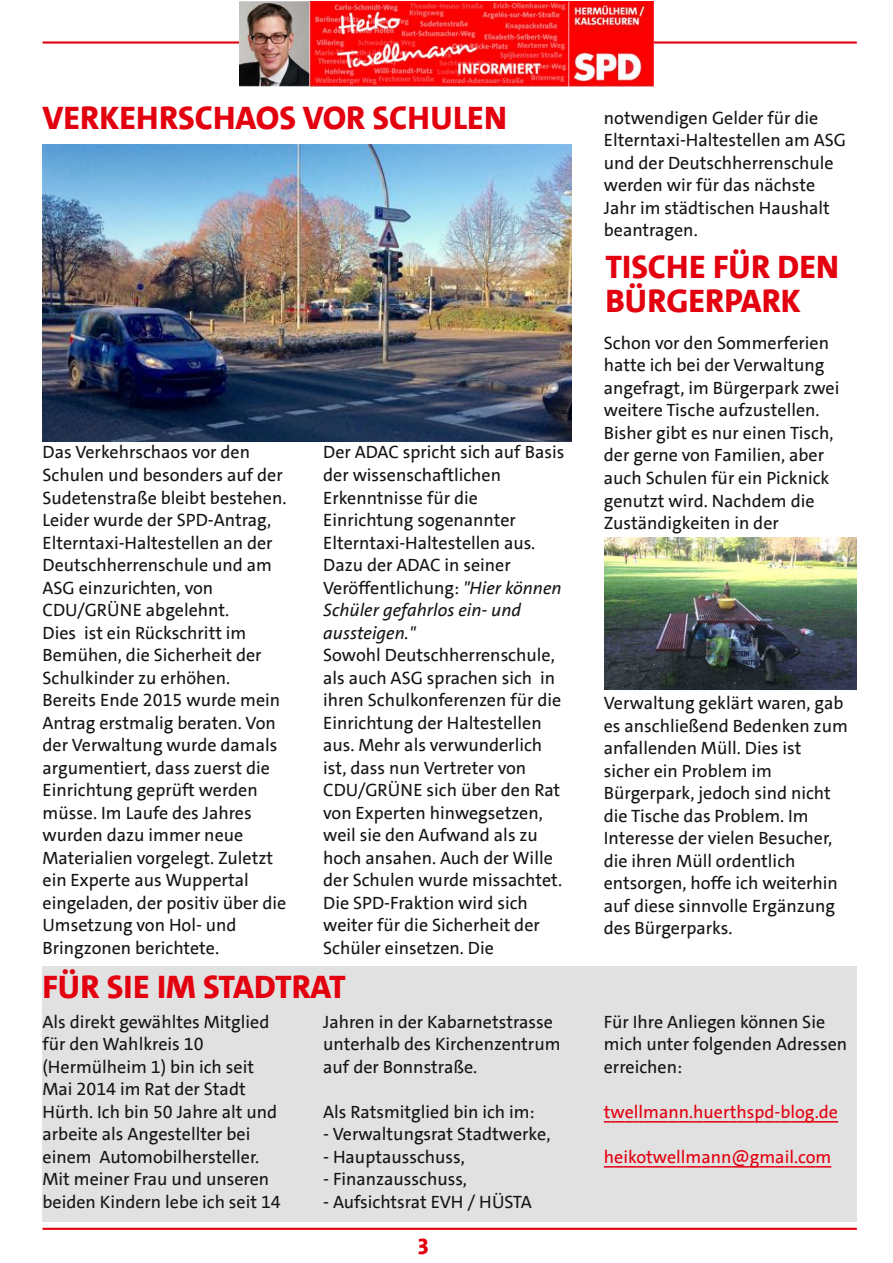
<style>
.page{position:relative;width:893px;height:1263px;background:#fff}
.page>*{position:absolute;margin:0;border:0;box-sizing:border-box;transform-origin:0 0}
.t1{font:800 33px/34.5px "SPD The Sans Versal";color:#e3000f}
.t2{font:800 22.5px "SPD The Sans Versal";color:#e3000f}
.t3{font:18px/22.5px "SPD The Sans";color:#161413}
.t4{font:18px "SPD The Sans";color:#e3000f}
.s1{font-style:italic}
</style>
<div class="page">
<hr style="left:43px;top:1228px;width:814px;height:2px;background:#e3000f">
<hr style="left:43px;top:41px;width:814px;height:3px;background:#e3000f">
<img style="left:239px;top:2px;width:415px;height:85px">
<div style="left:43px;top:966px;width:814px;height:255px;background:#e1e1e1"></div>
<svg style="left:604px;top:1121px;width:234px;height:1px"></svg>
<svg style="left:604px;top:1166px;width:227px;height:1px"></svg>
<img style="left:43px;top:144px;width:528px;height:298px">
<img style="left:604px;top:537px;width:253px;height:153px">
<h1 class="t1" style="left:43px;top:101px;width:466px">VERKEHRSCHAOS VOR SCHULEN</h1>
<p class="t3" style="left:43px;top:441px;width:246px">Das Verkehrschaos vor den<br>Schulen und besonders auf der<br>Sudetenstraße bleibt bestehen.<br>Leider wurde der SPD-Antrag,<br>Elterntaxi-Haltestellen an der<br>Deutschherrenschule und am<br>ASG einzurichten, von<br>CDU/GRÜNE abgelehnt.<br>Dies ist ein Rückschritt im<br>Bemühen, die Sicherheit der<br>Schulkinder zu erhöhen.<br>Bereits Ende 2015 wurde mein<br>Antrag erstmalig beraten. Von der Verwaltung wurde damals argumentiert, dass zuerst die<br>Einrichtung geprüft werden müsse. Im Laufe des Jahres wurden dazu immer neue<br>Materialien vorgelegt. Zuletzt ein Experte aus Wuppertal eingeladen, der positiv über die<br>Umsetzung von Hol- und<br>Bringzonen berichtete.</p>
<p class="t3" style="left:323px;top:441px;width:243px">Der ADAC spricht sich auf Basis der wissenschaftlichen<br>Erkenntnisse für die<br>Einrichtung sogenannter<br>Elterntaxi-Haltestellen aus.<br>Dazu der ADAC in seiner<br>Veröffentlichung: <span class="s1">"Hier können<br>Schüler gefahrlos ein- und aussteigen."</span></p>
<p class="t3" style="left:323px;top:644px;width:241px">Sowohl Deutschherrenschule, als auch ASG sprachen sich in ihren Schulkonferenzen für die<br>Einrichtung der Haltestellen aus. Mehr als verwunderlich ist, dass nun Vertreter von<br>CDU/GRÜNE sich über den Rat von Experten hinwegsetzen, weil sie den Aufwand als zu hoch ansahen. Auch der Wille der Schulen wurde missachtet.<br>Die SPD-Fraktion wird sich weiter für die Sicherheit der<br>Schüler einsetzen. Die</p>
<h1 class="t1" style="left:43px;top:970px;width:305px">FÜR SIE IM STADTRAT</h1>
<p class="t3" style="left:43px;top:1011px;width:240px">Als direkt gewähltes Mitglied für den Wahlkreis 10 (Hermülheim 1) bin ich seit<br>Mai 2014 im Rat der Stadt<br>Hürth. Ich bin 50 Jahre alt und arbeite als Angestellter bei einem Automobilhersteller.<br>Mit meiner Frau und unseren beiden Kindern lebe ich seit 14</p>
<p class="t3" style="left:323px;top:1011px;width:239px">Jahren in der Kabarnetstrasse unterhalb des Kirchenzentrum auf der Bonnstraße.</p>
<p class="t3" style="left:323px;top:1101px;width:213px">Als Ratsmitglied bin ich im:</p>
<p class="t3" style="left:323px;top:1123px;width:229px">- Verwaltungsrat Stadtwerke,</p>
<p class="t3" style="left:323px;top:1146px;width:143px">- Hauptausschuss,</p>
<p class="t3" style="left:323px;top:1168px;width:145px">- Finanzausschuss,</p>
<p class="t3" style="left:323px;top:1191px;width:210px">- Aufsichtsrat EVH / HÜSTA</p>
<p class="t2" style="left:418px;top:1232px;width:12px">3</p>
<p class="t3" style="left:604px;top:107px;width:244px">notwendigen Gelder für die<br>Elterntaxi-Haltestellen am ASG und der Deutschherrenschule werden wir für das nächste<br>Jahr im städtischen Haushalt beantragen.</p>
<h1 class="t1" style="left:606px;top:249px;width:235px">TISCHE FÜR DEN<br>BÜRGERPARK</h1>
<p class="t3" style="left:604px;top:332px;width:237px">Schon vor den Sommerferien hatte ich bei der Verwaltung angefragt, im Bürgerpark zwei weitere Tische aufzustellen.<br>Bisher gibt es nur einen Tisch, der gerne von Familien, aber auch Schulen für ein Picknick genutzt wird. Nachdem die<br>Zuständigkeiten in der</p>
<p class="t3" style="left:604px;top:692px;width:246px">Verwaltung geklärt waren, gab es anschließend Bedenken zum anfallenden Müll. Dies ist sicher ein Problem im<br>Bürgerpark, jedoch sind nicht die Tische das Problem. Im<br>Interesse der vielen Besucher, die ihren Müll ordentlich entsorgen, hoffe ich weiterhin auf diese sinnvolle Ergänzung des Bürgerparks.</p>
<p class="t3" style="left:604px;top:1011px;width:245px">Für Ihre Anliegen können Sie mich unter folgenden Adressen erreichen:</p>
<p class="t4" style="left:604px;top:1100px;width:236px">twellmann.huerthspd-blog.de</p>
<p class="t4" style="left:604px;top:1145px;width:229px">heikotwellmann@gmail.com</p>
</div>
